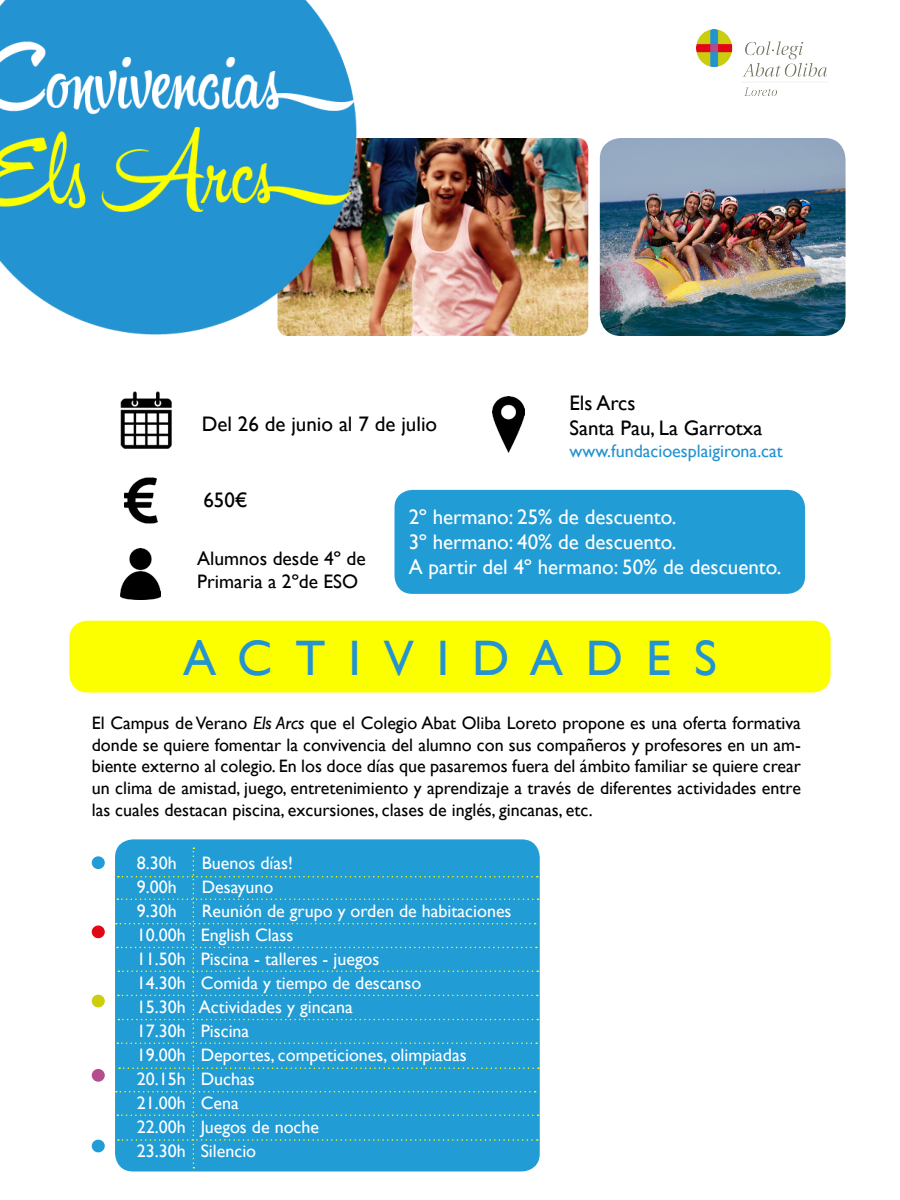
<style>
.page{position:relative;width:900px;height:1200px;background:#fff}
.page>*{position:absolute;margin:0;border:0;box-sizing:border-box;transform-origin:0 0}
.t1{font:49.8px "Gill Sans";letter-spacing:.46em;color:#2493d1}
.t2{font:21px/25.2px "Gill Sans";color:#fff}
.t3{font:21px/25.2px "Gill Sans";color:#000}
.t4{font:19.5px/23.4px "Gill Sans";color:#000}
.t5{font:18px/21.6px "Gill Sans";color:#000;text-align:justify}
.t6{font:18px/24px "Gill Sans";color:#fff}
.t7{font:18px "Gill Sans";color:#2493d1}
.s1{font-style:italic}
</style>
<div class="page">
<div style="left:115px;top:839px;width:425px;height:333px;background:#219cd5;border-radius:18px"></div>
<img style="left:374px;top:138px;width:214px;height:198px">
<div style="left:69px;top:621px;width:762px;height:72px;background:#fcff00;border-radius:18px"></div>
<img style="left:697px;top:29px;width:130px;height:66px">
<div style="left:92px;top:856px;width:13px;height:13px;background:#219cd5;border-radius:50%"></div>
<div style="left:92px;top:926px;width:13px;height:12px;background:#e10716;border-radius:50%"></div>
<div style="left:92px;top:995px;width:13px;height:12px;background:#cccd0f;border-radius:50%"></div>
<div style="left:92px;top:1069px;width:13px;height:13px;background:#b44c8d;border-radius:50%"></div>
<div style="left:92px;top:1140px;width:13px;height:12px;background:#219cd5;border-radius:50%"></div>
<img style="left:0;top:0;width:374px;height:336px">
<img style="left:493px;top:396px;width:31px;height:56px">
<img style="left:120px;top:391px;width:52px;height:58px">
<img style="left:125px;top:477px;width:33px;height:47px">
<img style="left:120px;top:548px;width:40px;height:52px">
<svg style="left:116px;top:848px;width:423px;height:320px"></svg>
<img style="left:600px;top:138px;width:246px;height:198px">
<div style="left:395px;top:490px;width:410px;height:104px;background:#219cd5;border-radius:18px"></div>
<p class="t3" style="left:202px;top:411px;width:237px">Del 26 de junio al 7 de julio</p>
<p class="t3" style="left:203px;top:487px;width:46px">650€</p>
<p class="t3" style="left:569px;top:390px;width:194px">Els Arcs<br>Santa Pau, La Garrotxa</p>
<p class="t7" style="left:569px;top:440px;width:215px">www.fundacioesplaigirona.cat</p>
<p class="t4" style="left:197px;top:546px;width:170px">Alumnos desde 4º de<br>Primaria a 2ºde ESO</p>
<p class="t2" style="left:409px;top:504px;width:374px">2º hermano: 25% de descuento.<br>3º hermano: 40% de descuento.<br>A partir del 4º hermano: 50% de descuento.</p>
<h1 class="t1" style="left:183px;top:629px;width:535px">Activida des</h1>
<p class="t5" style="left:92px;top:712px;width:711px">El Campus de Verano <span class="s1">Els Arcs</span> que el Colegio Abat Oliba Loreto propone es una oferta formativa donde se quiere fomentar la convivencia del alumno con sus compañeros y profesores en un am&shy;biente externo al colegio. En los doce días que pasaremos fuera del ámbito familiar se quiere crear un clima de amistad, juego, entretenimiento y aprendizaje a través de diferentes actividades entre las cuales destacan piscina, excursiones, clases de inglés, gincanas, etc.</p>
<p class="t6" style="left:137px;top:851px;width:41px">8.30h</p>
<p class="t6" style="left:202px;top:851px;width:93px">Buenos días!</p>
<p class="t6" style="left:137px;top:875px;width:41px">9.00h</p>
<p class="t6" style="left:202px;top:875px;width:73px">Desayuno</p>
<p class="t6" style="left:137px;top:899px;width:41px">9.30h</p>
<p class="t6" style="left:137px;top:899px;width:376px;text-indent:65px">Reunión de grupo y orden de habitaciones<br>10.00h English Class<br>11.50h Piscina - talleres - juegos<br>14.30h Comida y tiempo de descanso<br>15.30h Actividades y gincana<br>17.30h Piscina<br>19.00h Deportes, competiciones, olimpiadas<br>20.15h Duchas<br>21.00h Cena<br>22.00h Juegos de noche<br>23.30h Silencio</p>
</div>
